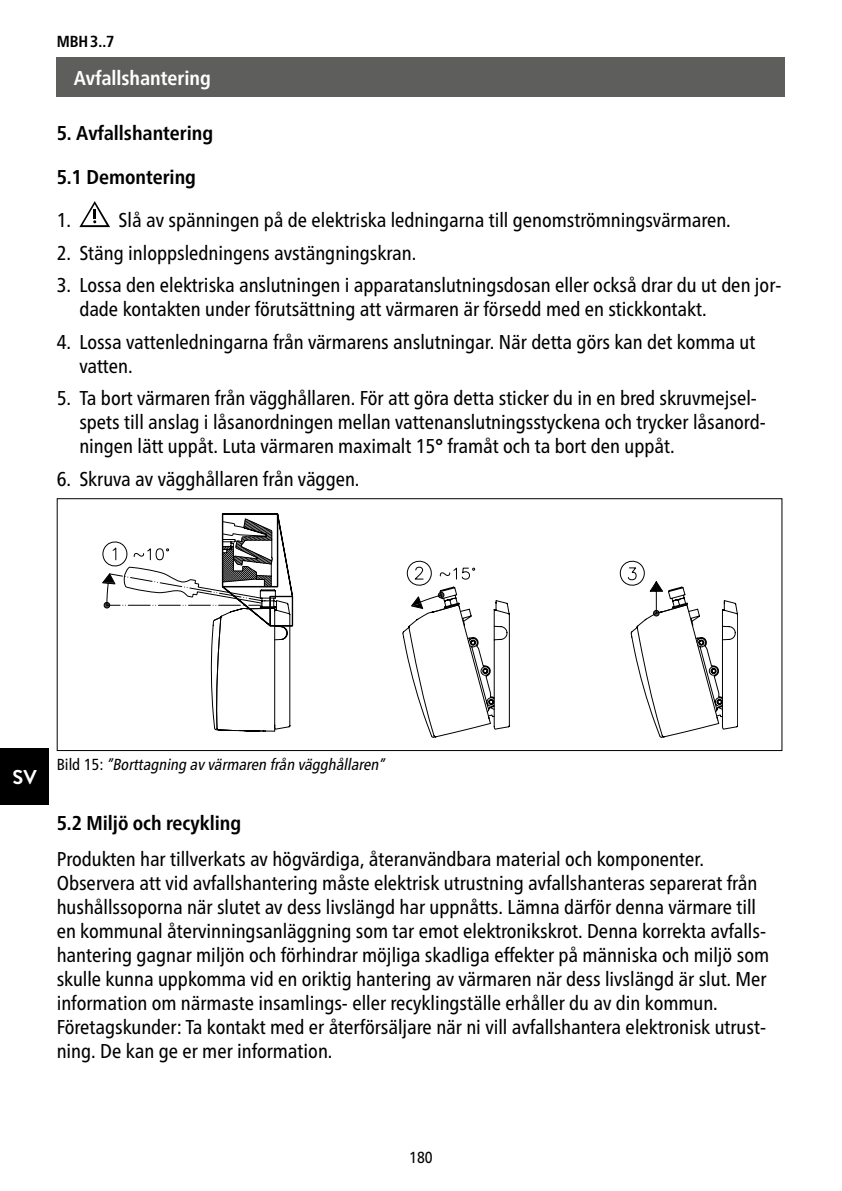
<style>
.page{position:relative;width:842px;height:1191px;background:#fff}
.page>*{position:absolute;margin:0;border:0;box-sizing:border-box;transform-origin:0 0}
.t1{font:condensed 20px/24px "Frutiger Neue LTW1 G";color:#000}
.t2{font:700 condensed 20px/43.8px "Frutiger Neue LTW1 G";color:#000}
.t3{font:700 condensed 20px "Frutiger Neue LTW1 G";color:#fff}
.t4{font:700 20px "Brandon Text";color:#fff}
.t5{font:italic condensed 16px "Frutiger Neue LTW1 G";color:#000}
.t6{font:700 condensed 16px "Frutiger Neue LTW1 G";color:#000}
.t7{font:condensed 16px "Frutiger Neue LTW1 G";color:#000}
.s1{font-style:normal}
</style>
<div class="page">
<div style="left:0;top:748px;width:48px;height:57px;background:#000"></div>
<svg style="left:79px;top:201px;width:31px;height:26px"></svg>
<div style="left:57px;top:498px;width:725px;height:253px;border:1px solid #000"></div>
<svg style="left:102px;top:513px;width:192px;height:218px"></svg>
<svg style="left:402px;top:560px;width:108px;height:177px"></svg>
<svg style="left:619px;top:560px;width:119px;height:177px"></svg>
<div style="left:57px;top:57px;width:728px;height:39px;background:#5e5e5d"></div>
<p class="t6" style="left:57px;top:32px;width:59px">MBH3..7</p>
<p class="t3" style="left:74px;top:66px;width:139px">Avfallshantering</p>
<p class="t2" style="left:57px;top:111px;width:158px">5. Avfallshantering<br>5.1 Demontering</p>
<p class="t1" style="left:57px;top:208px;width:676px">1. Slå av spänningen på de elektriska ledningarna till genomströmningsvärmaren.</p>
<p class="t1" style="left:57px;top:240px;width:361px">2. Stäng inloppsledningens avstängningskran.</p>
<p class="t1" style="left:79px;top:273px;width:703px;text-indent:-23px">3. Lossa den elektriska anslutningen i apparatanslutningsdosan eller också drar du ut den jor&shy;dade kontakten under förutsättning att värmaren är försedd med en stickkontakt.</p>
<p class="t1" style="left:79px;top:329px;width:677px;text-indent:-23px">4. Lossa vattenledningarna från värmarens anslutningar. När detta görs kan det komma ut vatten.</p>
<p class="t1" style="left:79px;top:386px;width:688px;text-indent:-23px">5. Ta bort värmaren från vägghållaren. För att göra detta sticker du in en bred skruvmejsel&shy;spets till anslag i låsanordningen mellan vattenanslutningsstyckena och trycker låsanord&shy;ningen lätt uppåt. Luta värmaren maximalt 15° framåt och ta bort den uppåt.</p>
<p class="t1" style="left:57px;top:466px;width:304px">6. Skruva av vägghållaren från väggen.</p>
<p class="t4" style="left:13px;top:763px;width:26px">SV</p>
<p class="t5" style="left:57px;top:755px;width:333px"><span class="s1">B i l d 1 5 :</span> ”Borttagning av värmaren från vägghållaren”</p>
<p class="t2" style="left:57px;top:800px;width:186px">5.2 Miljö och recykling</p>
<p class="t1" style="left:57px;top:846px;width:714px">Produkten har tillverkats av högvärdiga, återanvändbara material och komponenter.<br>Observera att vid avfallshantering måste elektrisk utrustning avfallshanteras separerat från hushållssoporna när slutet av dess livslängd har uppnåtts. Lämna därför denna värmare till en kommunal återvinningsanläggning som tar emot elektronikskrot. Denna korrekta avfalls&shy;hantering gagnar miljön och förhindrar möjliga skadliga effekter på människa och miljö som skulle kunna uppkomma vid en oriktig hantering av värmaren när dess livslängd är slut. Mer information om närmaste insamlings- eller recyklingställe erhåller du av din kommun.<br>Företagskunder: Ta kontakt med er återförsäljare när ni vill avfallshantera elektronisk utrust&shy;ning. De kan ge er mer information.</p>
<p class="t7" style="left:409px;top:1148px;width:25px">180</p>
</div>
